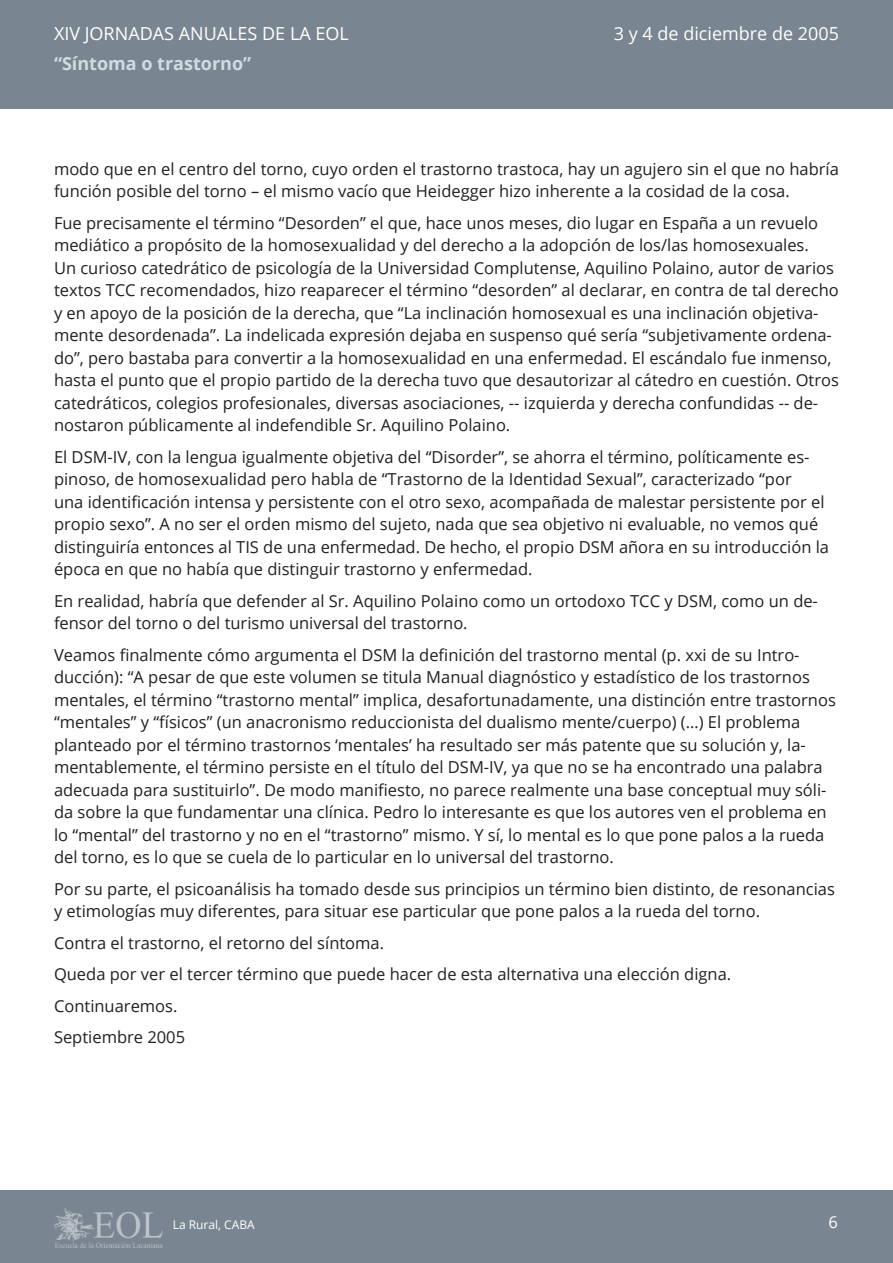
<style>
.page{position:relative;width:893px;height:1263px;background:#fff}
.page>*{position:absolute;margin:0;border:0;box-sizing:border-box;transform-origin:0 0}
.t1{font:18px "Open Sans";color:#fff}
.t2{font:700 18px "Open Sans";color:#d2dbe2}
.t3{font:16.5px/22.5px "Open Sans";color:#231f20}
.t4{font:16.5px "Open Sans";color:#fff}
.t5{font:12px "Open Sans";color:#fff}
</style>
<div class="page">
<div style="left:0;top:0;width:893px;height:108px;background:#798691"></div>
<div style="left:0;top:1191px;width:893px;height:72px;background:#798691"></div>
<img style="left:54px;top:1209px;width:108px;height:38px">
<p class="t1" style="left:54px;top:22px;width:296px">XIV JORNADAS ANUALES DE LA EOL</p>
<p class="t2" style="left:54px;top:51px;width:199px">“Síntoma o trastorno”</p>
<p class="t1" style="left:614px;top:22px;width:227px">3 y 4 de diciembre de 2005</p>
<p class="t3" style="left:54px;top:157px;width:786px">modo que en el centro del torno, cuyo orden el trastorno trastoca, hay un agujero sin el que no habría función posible del torno – el mismo vacío que Heidegger hizo inherente a la cosidad de la cosa.</p>
<p class="t3" style="left:54px;top:211px;width:786px">Fue precisamente el término “Desorden” el que, hace unos meses, dio lugar en España a un revuelo mediático a propósito de la homosexualidad y del derecho a la adopción de los/las homosexuales.<br>Un curioso catedrático de psicología de la Universidad Complutense, Aquilino Polaino, autor de varios textos TCC recomendados, hizo reaparecer el término “desorden” al declarar, en contra de tal derecho y en apoyo de la posición de la derecha, que “La inclinación homosexual es una inclinación objetiva&shy;mente desordenada”. La indelicada expresión dejaba en suspenso qué sería “subjetivamente ordena&shy;do”, pero bastaba para convertir a la homosexualidad en una enfermedad. El escándalo fue inmenso, hasta el punto que el propio partido de la derecha tuvo que desautorizar al cátedro en cuestión. Otros catedráticos, colegios profesionales, diversas asociaciones, -- izquierda y derecha confundidas -- de&shy;nostaron públicamente al indefendible Sr. Aquilino Polaino.</p>
<p class="t3" style="left:54px;top:445px;width:777px">El DSM-IV, con la lengua igualmente objetiva del “Disorder”, se ahorra el término, políticamente es&shy;pinoso, de homosexualidad pero habla de “Trastorno de la Identidad Sexual”, caracterizado “por<br>una identificación intensa y persistente con el otro sexo, acompañada de malestar persistente por el propio sexo”. A no ser el orden mismo del sujeto, nada que sea objetivo ni evaluable, no vemos qué distinguiría entonces al TIS de una enfermedad. De hecho, el propio DSM añora en su introducción la época en que no había que distinguir trastorno y enfermedad.</p>
<p class="t3" style="left:54px;top:589px;width:765px">En realidad, habría que defender al Sr. Aquilino Polaino como un ortodoxo TCC y DSM, como un de&shy;fensor del torno o del turismo universal del trastorno.</p>
<p class="t3" style="left:54px;top:643px;width:783px">Veamos finalmente cómo argumenta el DSM la definición del trastorno mental (p. xxi de su Intro&shy;ducción): “A pesar de que este volumen se titula Manual diagnóstico y estadístico de los trastornos mentales, el término “trastorno mental” implica, desafortunadamente, una distinción entre trastornos “mentales” y “físicos” (un anacronismo reduccionista del dualismo mente/cuerpo) (…) El problema planteado por el término trastornos ‘mentales’ ha resultado ser más patente que su solución y, la&shy;mentablemente, el término persiste en el título del DSM-IV, ya que no se ha encontrado una palabra adecuada para sustituirlo”. De modo manifiesto, no parece realmente una base conceptual muy sóli&shy;da sobre la que fundamentar una clínica. Pedro lo interesante es que los autores ven el problema en lo “mental” del trastorno y no en el “trastorno” mismo. Y sí, lo mental es lo que pone palos a la rueda del torno, es lo que se cuela de lo particular en lo universal del trastorno.</p>
<p class="t3" style="left:54px;top:877px;width:782px">Por su parte, el psicoanálisis ha tomado desde sus principios un término bien distinto, de resonancias y etimologías muy diferentes, para situar ese particular que pone palos a la rueda del torno.</p>
<p class="t3" style="left:54px;top:931px;width:332px">Contra el trastorno, el retorno del síntoma.</p>
<p class="t3" style="left:54px;top:963px;width:679px">Queda por ver el tercer término que puede hacer de esta alternativa una elección digna.</p>
<p class="t3" style="left:54px;top:994px;width:125px">Continuaremos.</p>
<p class="t3" style="left:54px;top:1026px;width:133px">Septiembre 2005</p>
<p class="t5" style="left:173px;top:1217px;width:84px">La Rural, CABA</p>
<p class="t4" style="left:829px;top:1211px;width:11px">6</p>
</div>
